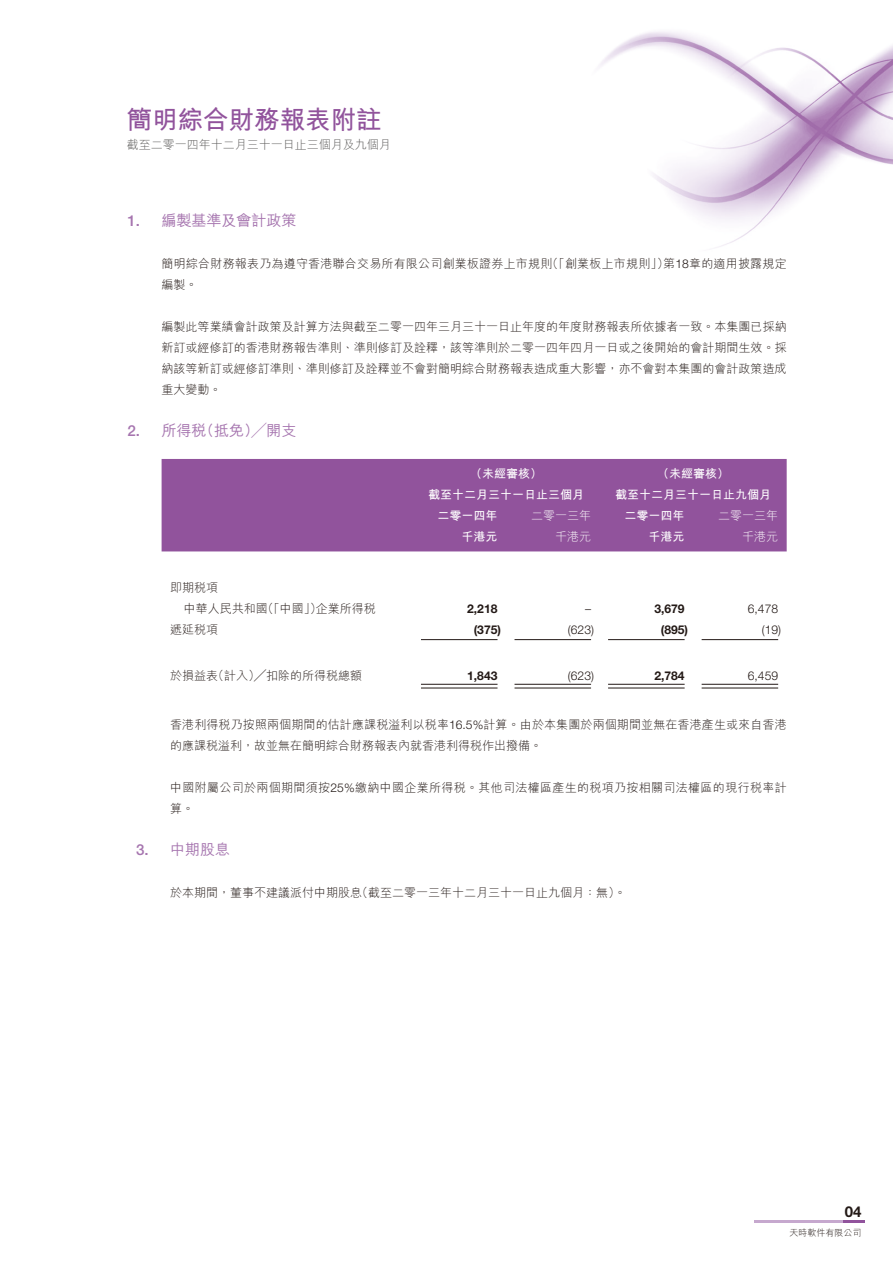
<style>
.page{position:relative;width:893px;height:1263px;background:#fff}
.page>*{position:absolute;margin:0;border:0;box-sizing:border-box;transform-origin:0 0}
.t1{font:25.5px "M Hei HK Bold E Ten B5 H";color:#91539c}
.t2{font:15px "M Hei HK Medium E Ten B5 H";color:#a675af}
.t3{font:700 15px "Helvetica Neue LT Std";color:#231916}
.t4{font:700 12.15px "Helvetica Neue LT Std";color:#231916}
.t5{font:300 12.15px "Helvetica Neue LT Std";color:#231916}
.t6{font:12px/21px "M Hei HK Light E Ten B5 H";letter-spacing:.01em;color:#231916}
.t7{font:12px "M Hei HK Bold E Ten B5 H";color:#fff}
.t8{font:12px/21px "M Hei HK Light E Ten B5 H";letter-spacing:.03em;color:#231916}
.t9{font:12px "M Hei HK Light E Ten B5 H";color:#595857}
.t10{font:12px "M Hei HK Light E Ten B5 H";color:#fff}
.t11{font:300 12px "Helvetica Neue LT Std";color:#231916}
.t12{font:9px "M Hei HK Light E Ten B5 H";color:#231916}
.s1{font-family:"Helvetica Neue LT Std";font-weight:500;font-size:15.15px}
.s2{font-family:"Helvetica Neue LT Std";font-weight:500}
.s3{font-family:"Helvetica Neue LT Std";font-weight:300;font-size:12.15px}
.s4{font-size:12px}
.s5{font-size:12.15px}
.s6{font-family:"Helvetica Neue LT Std";font-weight:300}
</style>
<div class="page">
<img style="left:600px;top:31px;width:293px;height:217px">
<hr style="left:754px;top:1220px;width:110px;height:3px;background:#c6a8ce">
<hr style="left:843px;top:1220px;width:22px;height:3px;background:#91539c">
<div style="left:162px;top:459px;width:625px;height:92px;background:#91539c"></div>
<hr style="left:421px;top:639px;width:76px;height:1px;background:#231916">
<hr style="left:514px;top:639px;width:77px;height:1px;background:#231916">
<hr style="left:608px;top:639px;width:77px;height:1px;background:#231916">
<hr style="left:702px;top:639px;width:76px;height:1px;background:#231916">
<hr style="left:421px;top:684px;width:76px;height:1px;background:#231916">
<hr style="left:421px;top:688px;width:76px;height:1px;background:#231916">
<hr style="left:514px;top:684px;width:77px;height:1px;background:#231916">
<hr style="left:514px;top:688px;width:77px;height:1px;background:#231916">
<hr style="left:608px;top:684px;width:77px;height:1px;background:#231916">
<hr style="left:608px;top:688px;width:77px;height:1px;background:#231916">
<hr style="left:702px;top:684px;width:76px;height:1px;background:#231916">
<hr style="left:702px;top:688px;width:76px;height:1px;background:#231916">
<h1 class="t1" style="left:127px;top:110px;width:256px">簡明綜合財務報表附註</h1>
<p class="t9" style="left:127px;top:140px;width:265px">截至二零一四年十二月三十一日止三個月及九個月</p>
<p class="t2" style="left:128px;top:215px;width:171px"><span class="s1">1</span><span class="s2">.</span> 編製基準及會計政策</p>
<p class="t6" style="left:162px;top:255px;width:627px">簡明綜合財務報表乃為遵守香港聯合交易所有限公司創業板證券上市規則（「創業板上市規則」）第<span class="s3">18</span>章的適用披露規定編製。</p>
<p class="t6" style="left:162px;top:318px;width:627px;text-align:justify">編製此等業績會計政策及計算方法與截至二零一四年三月三十一日止年度的年度財務報表所依據者一致。本集團已採納新訂或經修訂的香港財務報告準則、準則修訂及詮釋，該等準則於二零一四年四月一日或之後開始的會計期間生效。採納該等新訂或經修訂準則、準則修訂及詮釋並不會對簡明綜合財務報表造成重大影響，亦不會對本集團的會計政策造成重大變動。</p>
<p class="t2" style="left:128px;top:425px;width:171px"><span class="s1">2</span><span class="s2">.</span> 所得稅（抵免）╱開支</p>
<p class="t7" style="left:470px;top:469px;width:73px">（未經審核）</p>
<p class="t7" style="left:657px;top:469px;width:73px">（未經審核）</p>
<p class="t7" style="left:428px;top:490px;width:157px">截至十二月三十一日止三個月</p>
<p class="t7" style="left:615px;top:490px;width:157px">截至十二月三十一日止九個月</p>
<p class="t7" style="left:437px;top:511px;width:61px">二零一四年</p>
<p class="t10" style="left:531px;top:511px;width:61px">二零一三年</p>
<p class="t7" style="left:625px;top:511px;width:61px">二零一四年</p>
<p class="t10" style="left:718px;top:511px;width:61px">二零一三年</p>
<p class="t7" style="left:461px;top:532px;width:37px">千港元</p>
<p class="t10" style="left:555px;top:532px;width:37px">千港元</p>
<p class="t7" style="left:649px;top:532px;width:37px">千港元</p>
<p class="t10" style="left:742px;top:532px;width:38px">千港元</p>
<p class="t6" style="left:184px;top:578px;width:193px;text-indent:-14px">即期稅項<br>中華人民共和國（「中國」）企業所得稅</p>
<p class="t4" style="left:467px;top:604px;width:32px">2<span class="s4">,</span>218</p>
<p class="t11" style="left:585px;top:604px;width:7px">–</p>
<p class="t4" style="left:654px;top:604px;width:32px">3<span class="s4">,</span>679</p>
<p class="t5" style="left:748px;top:604px;width:32px">6<span class="s4">,</span>478</p>
<p class="t6" style="left:170px;top:620px;width:49px">遞延稅項</p>
<p class="t4" style="left:474px;top:625px;width:29px"><span class="s4">(</span>375<span class="s4">)</span></p>
<p class="t5" style="left:568px;top:625px;width:28px"><span class="s4">(</span>623<span class="s4">)</span></p>
<p class="t4" style="left:661px;top:625px;width:29px"><span class="s4">(</span>895<span class="s4">)</span></p>
<p class="t11" style="left:762px;top:625px;width:21px">(<span class="s5">19</span>)</p>
<p class="t6" style="left:170px;top:667px;width:193px">於損益表（計入）╱扣除的所得稅總額</p>
<p class="t4" style="left:467px;top:672px;width:32px">1<span class="s4">,</span>843</p>
<p class="t5" style="left:568px;top:672px;width:28px"><span class="s4">(</span>623<span class="s4">)</span></p>
<p class="t4" style="left:654px;top:672px;width:32px">2<span class="s4">,</span>784</p>
<p class="t5" style="left:748px;top:672px;width:32px">6<span class="s4">,</span>459</p>
<p class="t6" style="left:170px;top:715px;width:618px">香港利得稅乃按照兩個期間的估計應課稅溢利以稅率<span class="s3">16</span><span class="s6">.</span><span class="s3">5</span><span class="s6">%</span>計算。由於本集團於兩個期間並無在香港產生或來自香港的應課稅溢利，故並無在簡明綜合財務報表內就香港利得稅作出撥備。</p>
<p class="t8" style="left:170px;top:778px;width:618px">中國附屬公司於兩個期間須按<span class="s3">25</span><span class="s6">%</span>繳納中國企業所得稅。其他司法權區產生的稅項乃按相關司法權區的現行稅率計算。</p>
<p class="t2" style="left:136px;top:843px;width:96px"><span class="s1">3</span><span class="s2">.</span> 中期股息</p>
<p class="t6" style="left:170px;top:883px;width:457px">於本期間，董事不建議派付中期股息（截至二零一三年十二月三十一日止九個月：無）。</p>
<p class="t3" style="left:845px;top:1206px;width:18px">04</p>
<p class="t12" style="left:789px;top:1229px;width:74px">天時軟件有限公司</p>
</div>
